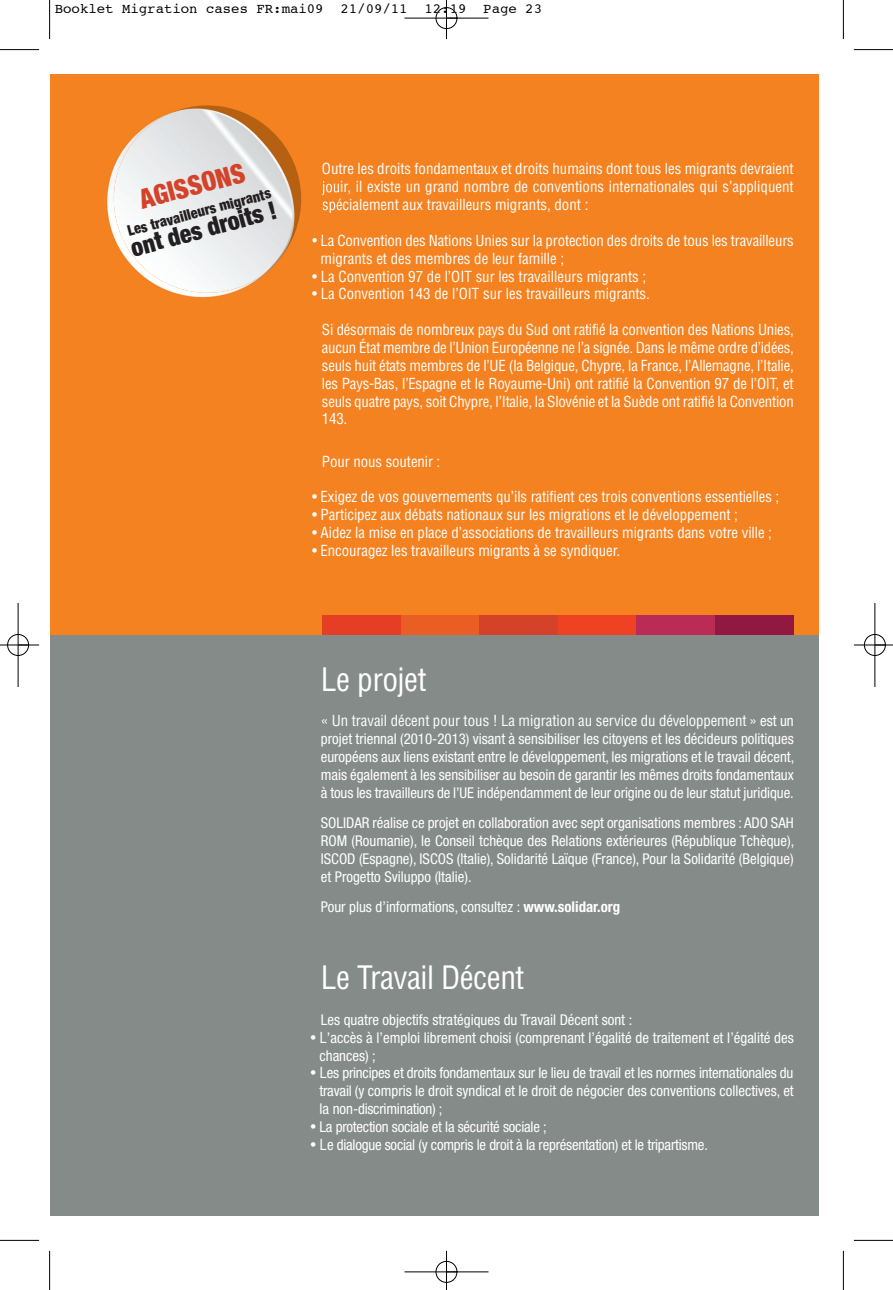
<style>
.page{position:relative;width:893px;height:1290px;background:#fff}
.page>*{position:absolute;margin:0;border:0;box-sizing:border-box;transform-origin:0 0}
.t1{font:condensed 31.5px "Helvetica LT Std";letter-spacing:-.015em;color:#fff}
.t2{font:900 condensed 27.12px "Helvetica Neue";color:#d44329;scale:.95 1}
.t3{font:900 condensed 25.03px "Helvetica Neue";color:#231f20;scale:.95 1}
.t4{font:condensed 14.88px/17.8px "Helvetica LT Std";letter-spacing:-.005em;color:#fff;text-align:justify}
.t5{font:condensed 14.88px/17.8px "Helvetica Neue";color:#fff;text-align:justify}
.t6{font:900 condensed 14.88px "Helvetica Neue";color:#231f20;scale:.95 1}
.t7{font:14px "Courier";color:#000}
.s1{font-family:"Helvetica Neue"}
.s2{font-weight:700}
.s3{font-family:"Helvetica LT Std"}
</style>
<div class="page">
<div style="left:50px;top:610px;width:769px;height:605px;background:#858b89"></div>
<div style="left:50px;top:74px;width:769px;height:561px;background:#f58220"></div>
<div style="left:322px;top:615px;width:79px;height:20px;background:#e53e25"></div>
<div style="left:401px;top:615px;width:78px;height:20px;background:#ea5d23"></div>
<div style="left:480px;top:615px;width:78px;height:20px;background:#d44329"></div>
<div style="left:558px;top:615px;width:79px;height:20px;background:#ef4222"></div>
<div style="left:637px;top:615px;width:78px;height:20px;background:#ba2b55"></div>
<div style="left:715px;top:615px;width:79px;height:20px;background:#901841"></div>
<img style="left:107px;top:167px;width:216px;height:131px">
<img style="left:322px;top:181px;width:18px;height:14px">
<img style="left:323px;top:199px;width:17px;height:14px">
<svg style="left:312px;top:234px;width:12px;height:9px"></svg>
<img style="left:114px;top:105px;width:187px;height:188px">
<hr style="left:49px;top:0;width:1px;height:39px;background:#000">
<hr style="left:0;top:49px;width:39px;height:1px;background:#000">
<hr style="left:843px;top:0;width:1px;height:39px;background:#000">
<hr style="left:854px;top:49px;width:39px;height:1px;background:#000">
<hr style="left:49px;top:1251px;width:1px;height:39px;background:#000">
<hr style="left:0;top:1240px;width:39px;height:1px;background:#000">
<hr style="left:843px;top:1251px;width:1px;height:39px;background:#000">
<hr style="left:854px;top:1240px;width:39px;height:1px;background:#000">
<div style="left:436px;top:1261px;width:21px;height:22px;border:1px solid #fff;border-radius:50%"></div>
<hr style="left:404px;top:18px;width:84px;height:1px;background:#000">
<hr style="left:404px;top:1271px;width:84px;height:1px;background:#000">
<hr style="left:18px;top:603px;width:1px;height:84px;background:#000">
<hr style="left:875px;top:603px;width:1px;height:84px;background:#000">
<hr style="left:446px;top:0;width:1px;height:39px;background:#000">
<hr style="left:446px;top:1251px;width:1px;height:39px;background:#000">
<hr style="left:0;top:645px;width:39px;height:1px;background:#000">
<hr style="left:854px;top:645px;width:39px;height:1px;background:#000">
<div style="left:436px;top:7px;width:21px;height:22px;border:1px solid #000;border-radius:50%"></div>
<div style="left:436px;top:1261px;width:21px;height:21px;border:1px solid #000;border-radius:50%"></div>
<div style="left:7px;top:634px;width:22px;height:22px;border:1px solid #000;border-radius:50%"></div>
<div style="left:864px;top:634px;width:22px;height:22px;border:1px solid #000;border-radius:50%"></div>
<p class="t7" style="left:55px;top:2px;width:489px">Booklet Migration cases FR:mai09 21/09/11 12:19 Page 23</p>
<h2 class="t2" style="left:137px;top:190px;width:115px;rotate:-15deg">AGISSONS</h2>
<p class="t6" style="left:126px;top:226px;width:157px;rotate:-15deg">Les travailleurs migrants</p>
<h3 class="t3" style="left:129px;top:239px;width:159px;rotate:-15deg">ont des droits !</h3>
<p class="t4" style="left:322px;top:161px;width:473px">Outre les droits fondamentaux et droits humains dont tous les migrants devraient jouir, il existe un grand nombre de conventions internationales qui s’appliquent spécialement aux travailleurs migrants, dont :</p>
<p class="t4" style="left:321px;top:233px;width:475px;text-indent:-9px">• La Convention des Nations Unies sur la protection des droits de tous les travailleurs migrants et des membres de leur famille ;</p>
<p class="t4" style="left:312px;top:268px;width:336px">• La Convention 97 de l’OIT sur les travailleurs migrants ;</p>
<p class="t4" style="left:312px;top:286px;width:339px">• La Convention 143 de l’OIT sur les travailleurs migrants.</p>
<p class="t4" style="left:322px;top:322px;width:473px">Si désormais de nombreux pays du Sud ont ratifié la convention des Nations Unies, aucun État membre de l’Union Européenne ne l’a signée. Dans le même ordre d’idées, seuls huit états membres de l’UE (la Belgique, Chypre, la France, l’Allemagne, l’Italie, les Pays-Bas, l’Espagne et le Royaume-Uni) ont ratifié la Convention 97 de l’OIT, et seuls quatre pays, soit Chypre, l’Italie, la Slovénie et la Suède ont ratifié la Convention 143.</p>
<p class="t4" style="left:322px;top:454px;width:120px">Pour nous soutenir :</p>
<p class="t4" style="left:312px;top:489px;width:469px">• Exigez de vos gouvernements qu’ils ratifient ces trois conventions essentielles ;</p>
<p class="t4" style="left:312px;top:507px;width:427px">• Participez aux débats nationaux sur les migrations et le développement ;</p>
<p class="t4" style="left:312px;top:525px;width:461px">• Aidez la mise en place d’associations de travailleurs migrants dans votre ville ;</p>
<p class="t4" style="left:312px;top:543px;width:310px">• Encouragez les travailleurs migrants à se syndiquer.</p>
<h1 class="t1" style="left:321px;top:667px;width:107px">Le projet</h1>
<p class="t4" style="left:321px;top:713px;width:474px">« Un travail décent pour tous ! La migration au service du développement » <span class="s1">est un</span></p>
<p class="t5" style="left:321px;top:731px;width:475px">projet triennal (2010-2013) visant à sensibiliser les citoyens et les décideurs politiques européens aux liens existant entre le développement, les migrations et le travail décent, mais également à les sensibiliser au besoin de garantir les mêmes droits fondamentaux à tous les travailleurs de l’UE indépendamment de leur origine ou de leur statut juridique.</p>
<p class="t5" style="left:321px;top:815px;width:475px">SOLIDAR réalise ce projet en collaboration avec sept organisations membres : ADO SAH ROM (Roumanie), le Conseil tchèque des Relations extérieures (République Tchèque), ISCOD (Espagne), ISCOS (Italie), Solidarité Laïque (France), Pour la Solidarité (Belgique) et Progetto Sviluppo (Italie).</p>
<p class="t5" style="left:321px;top:899px;width:301px">Pour plus d’informations, consultez : <span class="s2">www.solidar.org</span></p>
<h1 class="t1" style="left:321px;top:965px;width:205px">Le Travail Décent</h1>
<p class="t5" style="left:321px;top:1012px;width:313px">Les quatre objectifs stratégiques du Travail Décent sont :</p>
<p class="t5" style="left:319px;top:1030px;width:476px;text-indent:-9px"><span class="s3">• L</span>’accès à l’emploi librement choisi (comprenant l’égalité de traitement et l’égalité des chances) ;</p>
<p class="t5" style="left:319px;top:1065px;width:476px;text-indent:-9px"><span class="s3">• L</span>es principes et droits fondamentaux sur le lieu de travail et les normes internationales du travail (y compris le droit syndical et le droit de négocier des conventions collectives, et la non-discrimination) ;</p>
<p class="t5" style="left:311px;top:1119px;width:237px"><span class="s3">•</span> La protection sociale et la sécurité sociale ;</p>
<p class="t5" style="left:311px;top:1137px;width:398px"><span class="s3">• L</span>e dialogue social (y compris le droit à la représentation) et le tripartisme.</p>
</div>
